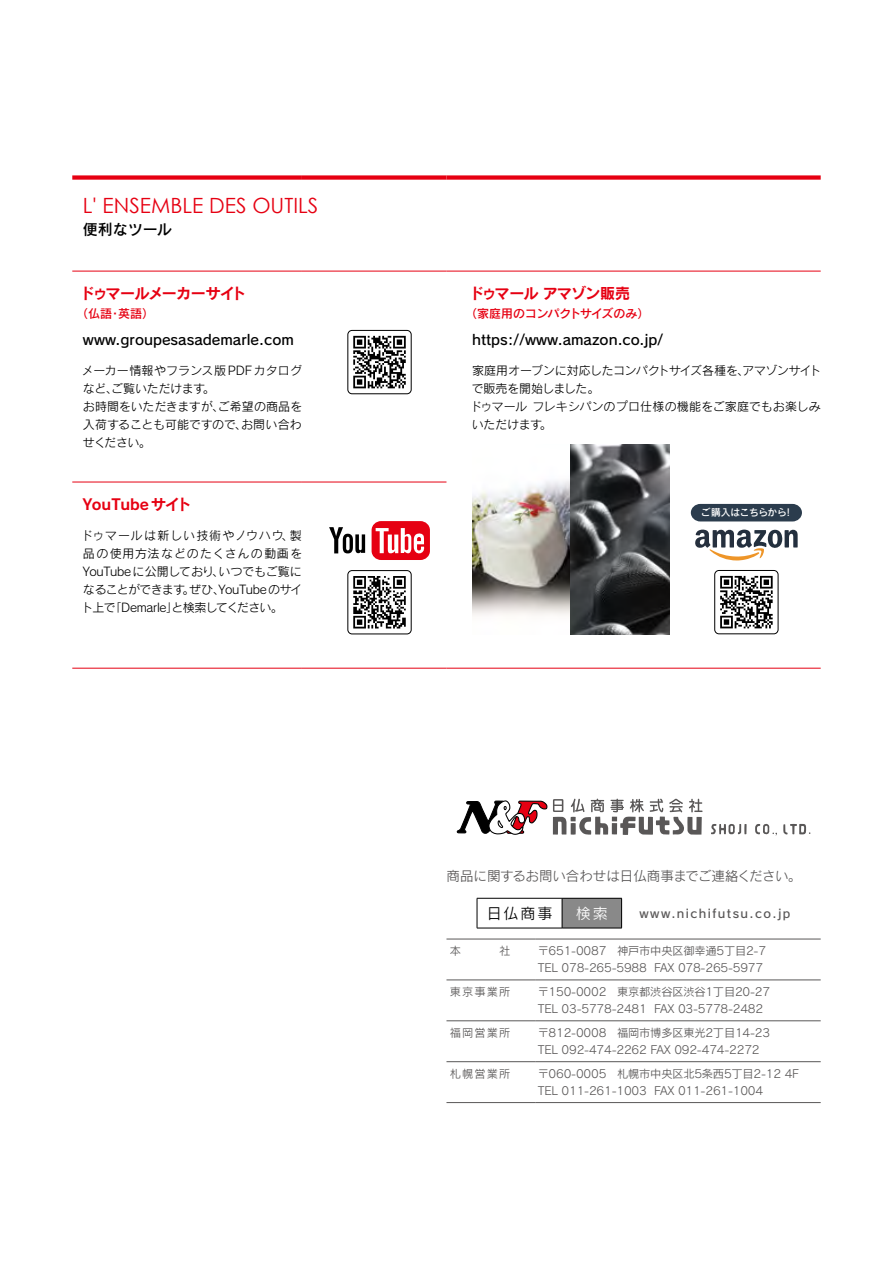
<style>
.page{position:relative;width:893px;height:1263px;background:#fff}
.page>*{position:absolute;margin:0;border:0;box-sizing:border-box;transform-origin:0 0}
.t1{font:21px "Century Gothic";color:#e60012}
.t2{font:15px "Rodin Pro N B";letter-spacing:-.08em;color:#e60012}
.t3{font:15px "Rodin Pro N B";letter-spacing:-.05em;color:#e60012}
.t4{font:15px "Rodin Pro N B";color:#e60012}
.t5{font:15px "Rodin Pro N DB";color:#000}
.t6{font:15px "Rodin Pro N M";color:#000}
.t7{font:15px "Rodin Pro N M";color:#fff}
.t8{font:14.25px "Rodin Pro N DB";color:#000}
.t9{font:13.5px "Rodin Pro N M";color:#595757}
.t10{font:12px/18px "Rodin Pro N M";letter-spacing:-.02em;color:#000}
.t11{font:12px/18px "Rodin Pro N M";color:#000}
.t12{font:12px "Rodin Pro N DB";letter-spacing:-.03em;color:#e60012}
.t13{font:12px "Rodin Pro N DB";letter-spacing:.12em;color:#595757}
.t14{font:11.25px/16.8px "Rodin Pro N M";letter-spacing:-.02em;color:#595757}
.t15{font:9.75px "Rodin Pro N DB";letter-spacing:-.01em;color:#fff}
.s1{font-family:"Koz Min Pr 6 N";font-size:13.8px;color:#000}
</style>
<div class="page">
<div style="left:72px;top:175px;width:230px;height:5px;background:#e60012"></div>
<div style="left:302px;top:175px;width:144px;height:5px;background:#e60012"></div>
<div style="left:446px;top:175px;width:375px;height:5px;background:#e60012"></div>
<hr style="left:72px;top:271px;width:230px;height:1px;background:#e60012">
<hr style="left:302px;top:271px;width:144px;height:1px;background:#e60012">
<hr style="left:446px;top:271px;width:375px;height:1px;background:#e60012">
<hr style="left:72px;top:482px;width:230px;height:1px;background:#e60012">
<hr style="left:302px;top:482px;width:144px;height:1px;background:#e60012">
<hr style="left:72px;top:668px;width:230px;height:1px;background:#e60012">
<hr style="left:302px;top:668px;width:144px;height:1px;background:#e60012">
<hr style="left:446px;top:668px;width:375px;height:1px;background:#e60012">
<svg style="left:348px;top:330px;width:63px;height:64px"></svg>
<div style="left:348px;top:330px;width:63px;height:64px;border:1px solid #000;border-radius:4px"></div>
<div style="left:372px;top:521px;width:58px;height:39px;background:#e60012;border-radius:9px"></div>
<svg style="left:329px;top:527px;width:36px;height:26px"></svg>
<svg style="left:376px;top:528px;width:49px;height:26px"></svg>
<hr style="left:405px;top:536px;width:3px;height:14px;background:#e60012;border-radius:2px">
<svg style="left:348px;top:571px;width:63px;height:63px"></svg>
<div style="left:348px;top:570px;width:63px;height:64px;border:1px solid #000;border-radius:4px"></div>
<svg style="left:711px;top:824px;width:36px;height:10px"></svg>
<svg style="left:456px;top:799px;width:246px;height:36px"></svg>
<svg style="left:783px;top:823px;width:27px;height:12px"></svg>
<svg style="left:755px;top:824px;width:22px;height:11px"></svg>
<div style="left:562px;top:898px;width:60px;height:30px;background:#898989"></div>
<hr style="left:477px;top:898px;width:85px;height:1px;background:#000">
<hr style="left:477px;top:898px;width:1px;height:30px;background:#000">
<hr style="left:562px;top:898px;width:60px;height:1px;background:#000">
<hr style="left:562px;top:898px;width:1px;height:30px;background:#000">
<hr style="left:621px;top:898px;width:1px;height:30px;background:#000">
<hr style="left:477px;top:928px;width:85px;height:1px;background:#000">
<hr style="left:562px;top:928px;width:60px;height:1px;background:#000">
<hr style="left:446px;top:938px;width:90px;height:1px;background:#595757">
<hr style="left:536px;top:938px;width:285px;height:1px;background:#595757">
<hr style="left:446px;top:979px;width:90px;height:1px;background:#595757">
<hr style="left:536px;top:979px;width:285px;height:1px;background:#595757">
<hr style="left:446px;top:1020px;width:90px;height:1px;background:#595757">
<hr style="left:536px;top:1020px;width:285px;height:1px;background:#595757">
<hr style="left:446px;top:1061px;width:90px;height:1px;background:#595757">
<hr style="left:536px;top:1061px;width:285px;height:1px;background:#595757">
<hr style="left:446px;top:1102px;width:90px;height:1px;background:#595757">
<hr style="left:536px;top:1102px;width:285px;height:1px;background:#595757">
<svg style="left:716px;top:570px;width:62px;height:64px"></svg>
<div style="left:714px;top:570px;width:64px;height:64px;border:1px solid #000;border-radius:4px"></div>
<img style="left:472px;top:444px;width:197px;height:190px">
<svg style="left:695px;top:529px;width:103px;height:31px"></svg>
<div style="left:691px;top:504px;width:111px;height:17px;background:#2b3c4d"></div>
<h1 class="t1" style="left:83px;top:190px;width:237px">L' ENSEMBLE DES OUTILS</h1>
<h2 class="t5" style="left:83px;top:219px;width:90px">便利なツール</h2>
<h2 class="t2" style="left:80px;top:283px;width:168px">ドゥマールメーカーサイト</h2>
<p class="t12" style="left:76px;top:305px;width:79px">（仏語・英語）</p>
<p class="t8" style="left:83px;top:330px;width:212px">www.groupesasademarle.com</p>
<p class="t11" style="left:81px;top:361px;width:222px">メーカー情報やフランス版 PDFカタログなど、ご覧いただけます。<br>お時間をいただきますが、ご希望の商品を入荷することも可能ですので、お問い合わせください。</p>
<h2 class="t4" style="left:83px;top:494px;width:110px">YouTubeサイト</h2>
<p class="t10" style="left:81px;top:526px;width:223px;text-align:justify">ドゥマールは新しい技術やノウハウ、製品の使用方法などのたくさんの動画をYouTubeに公開しており、いつでもご覧になることができます。ぜひ、YouTubeのサイト上で「Demarle」と検索してください。</p>
<h2 class="t3" style="left:469px;top:283px;width:163px">ドゥマール アマゾン販売</h2>
<p class="t12" style="left:465px;top:305px;width:186px">（家庭用のコンパクトサイズのみ）</p>
<p class="t8" style="left:472px;top:330px;width:193px">https://www.amazon.co.jp/</p>
<p class="t10" style="left:470px;top:361px;width:352px">家庭用オーブンに対応したコンパクトサイズ各種を、アマゾンサイトで販売を開始しました。<br>ドゥマール フレキシパンのプロ仕様の機能をご家庭でもお楽しみいただけます。</p>
<p class="t15" style="left:701px;top:506px;width:91px">ご購入はこちらから!</p>
<p class="t9" style="left:446px;top:867px;width:356px">商品に関するお問い合わせは日仏商事までご連絡ください。</p>
<h2 class="t6" style="left:487px;top:903px;width:67px">日仏商事</h2>
<h2 class="t7" style="left:576px;top:903px;width:33px">検索</h2>
<p class="t13" style="left:626px;top:905px;width:166px"><span class="s1">　</span>www.nichifutsu.co.jp</p>
<p class="t14" style="left:450px;top:942px;width:13px">本</p>
<p class="t14" style="left:499px;top:942px;width:13px">社</p>
<p class="t14" style="left:538px;top:942px;width:230px">〒651-0087　神戸市中央区御幸通5丁目2-7<br>TEL 078-265-5988 FAX 078-265-5977</p>
<p class="t14" style="left:450px;top:983px;width:62px">東京事業所</p>
<p class="t14" style="left:538px;top:983px;width:234px">〒150-0002　東京都渋谷区渋谷1丁目20-27<br>TEL 03-5778-2481 FAX 03-5778-2482</p>
<p class="t14" style="left:450px;top:1024px;width:62px">福岡営業所</p>
<p class="t14" style="left:538px;top:1024px;width:234px">〒812-0008　福岡市博多区東光2丁目14-23<br>TEL 092-474-2262 FAX 092-474-2272</p>
<p class="t14" style="left:450px;top:1065px;width:62px">札幌営業所</p>
<p class="t14" style="left:538px;top:1065px;width:263px">〒060-0005　札幌市中央区北5条西5丁目2-12 4F<br>TEL 011-261-1003 FAX 011-261-1004</p>
</div>
